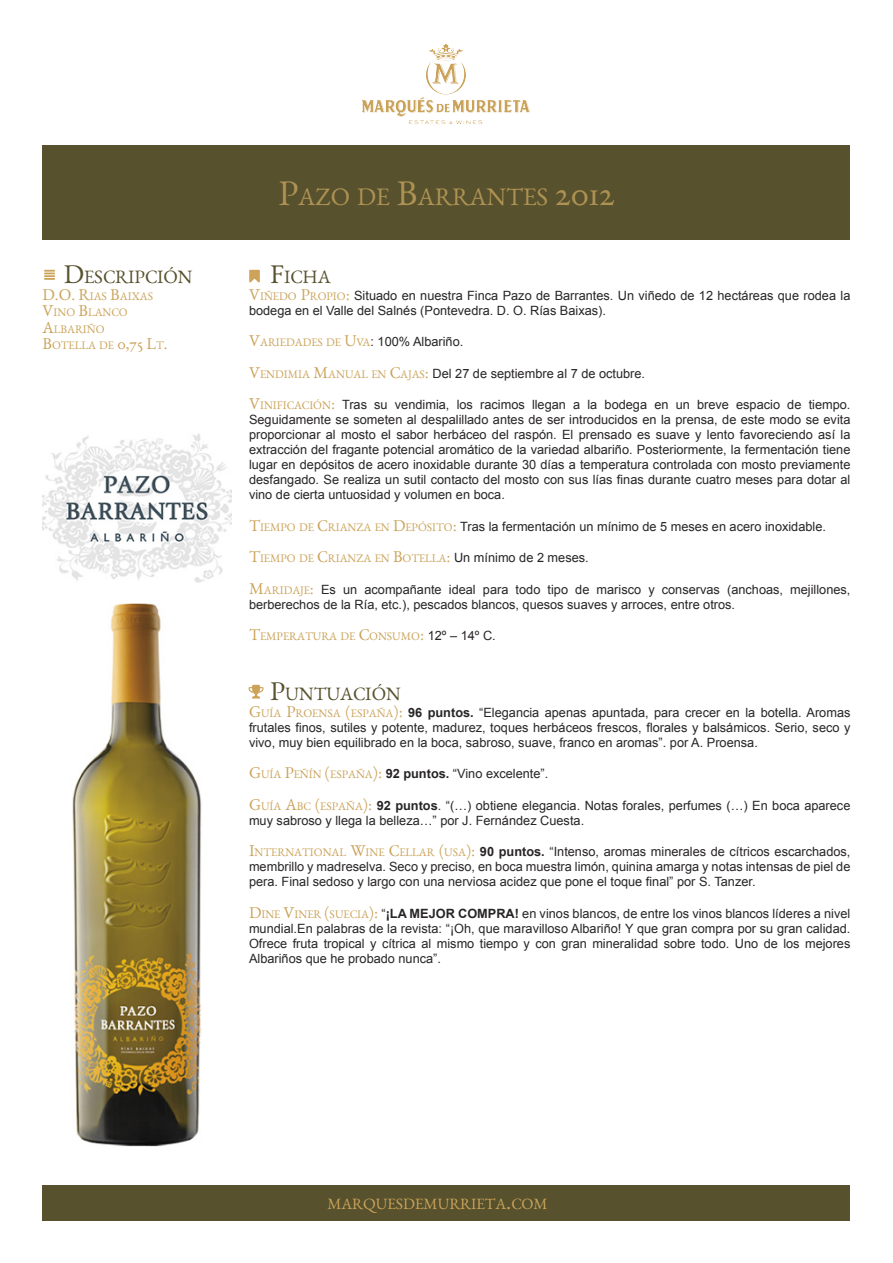
<style>
.page{position:relative;width:893px;height:1263px;background:#fff}
.page>*{position:absolute;margin:0;border:0;box-sizing:border-box;transform-origin:0 0}
.t1{font:25.2px "EB Garamond";color:#ae9253}
.t2{font:18.9px "EB Garamond";color:#57512d}
.t3{font:15.75px "EB Garamond";color:#cba359}
.t4{font:12.75px/15px "Arial";color:#282526;text-align:justify}
.t5{font:11.55px "EB Garamond";color:#cba359}
.s1{font-size:27px}
.s2{font-size:16.5px}
.s3{font-size:36px}
.s4{font-family:"EB Garamond";font-size:16.5px;color:#cba359}
.s5{font-family:"EB Garamond";font-size:11.55px;color:#cba359}
.s6{font-family:"Arial";font-size:12.75px;color:#282526}
.s7{font-weight:700}
.s8{font-size:22.5px}
</style>
<div class="page">
<div style="left:43px;top:1185px;width:807px;height:35px;background:#57512d"></div>
<img style="left:43px;top:433px;width:188px;height:150px">
<img style="left:72px;top:604px;width:130px;height:543px">
<svg style="left:249px;top:685px;width:14px;height:13px"></svg>
<div style="left:43px;top:145px;width:807px;height:95px;background:#57512d"></div>
<svg style="left:44px;top:270px;width:11px;height:10px"></svg>
<svg style="left:249px;top:270px;width:11px;height:12px"></svg>
<img style="left:362px;top:43px;width:168px;height:82px">
<p class="t2" style="left:64px;top:262px;width:130px"><span class="s1">D</span>ESCRIPCIÓN</p>
<p class="t5" style="left:43px;top:286px;width:112px"><span class="s2">D.O. R</span>IAS <span class="s2">B</span>AIXAS</p>
<p class="t5" style="left:43px;top:303px;width:87px"><span class="s2">V</span>INO <span class="s2">B</span>LANCO</p>
<p class="t5" style="left:43px;top:319px;width:64px"><span class="s2">A</span>LBARIÑO</p>
<p class="t5" style="left:43px;top:336px;width:127px"><span class="s2">B</span>OTELLA DE <span class="s2">0,75 L</span>T<span class="s2">.</span></p>
<p class="t1" style="left:278px;top:176px;width:338px"><span class="s3">P</span>AZO DE <span class="s3">B</span>ARRANTES <span class="s3">2012</span></p>
<p class="t2" style="left:270px;top:262px;width:62px"><span class="s1">F</span>ICHA</p>
<p class="t4" style="left:249px;top:288px;width:603px"><span class="s4">V</span><span class="s5">IÑEDO</span> <span class="s4">P</span><span class="s5">ROPIO</span><span class="s4">:</span> Situado en nuestra Finca Pazo de Barrantes. Un viñedo de 12 hectáreas que rodea la bodega en el Valle del Salnés (Pontevedra. D. O. Rías Baixas).</p>
<p class="t4" style="left:249px;top:334px;width:216px"><span class="s4">V</span><span class="s5">ARIEDADES DE</span> <span class="s4">U</span><span class="s5">VA</span>: 100% Albariño.</p>
<p class="t4" style="left:249px;top:366px;width:398px"><span class="s4">V</span><span class="s5">ENDIMIA</span> <span class="s4">M</span><span class="s5">ANUAL EN</span> <span class="s4">C</span><span class="s5">AJAS</span><span class="s4">:</span> Del 27 de septiembre al 7 de octubre.</p>
<p class="t4" style="left:249px;top:397px;width:603px"><span class="s4">V</span><span class="s5">INIFICACIÓN</span><span class="s4">:</span> Tras su vendimia, los racimos llegan a la bodega en un breve espacio de tiempo.<br>Seguidamente se someten al despalillado antes de ser introducidos en la prensa, de este modo se evita proporcionar al mosto el sabor herbáceo del raspón. El prensado es suave y lento favoreciendo así la extracción del fragante potencial aromático de la variedad albariño. Posteriormente, la fermentación tiene lugar en depósitos de acero inoxidable durante 30 días a temperatura controlada con mosto previamente desfangado. Se realiza un sutil contacto del mosto con sus lías finas durante cuatro meses para dotar al vino de cierta untuosidad y volumen en boca.</p>
<p class="t4" style="left:249px;top:519px;width:578px"><span class="s4">T</span><span class="s5">IEMPO DE</span> <span class="s4">C</span><span class="s5">RIANZA EN</span> <span class="s4">D</span><span class="s5">EPÓSITO</span><span class="s4">:</span> Tras la fermentación un mínimo de 5 meses en acero inoxidable.</p>
<p class="t5" style="left:249px;top:549px;width:341px"><span class="s2">T</span>IEMPO DE <span class="s2">C</span>RIANZA EN <span class="s2">B</span>OTELLA<span class="s2">:</span> <span class="s6">Un mínimo de 2 meses.</span></p>
<p class="t4" style="left:249px;top:582px;width:603px"><span class="s4">M</span><span class="s5">ARIDAJE</span><span class="s4">:</span> Es un acompañante ideal para todo tipo de marisco y conservas (anchoas, mejillones, berberechos de la Ría, etc.), pescados blancos, quesos suaves y arroces, entre otros.</p>
<p class="t5" style="left:249px;top:627px;width:248px"><span class="s2">T</span>EMPERATURA DE <span class="s2">C</span>ONSUMO<span class="s2">:</span> <span class="s6">12º – 14º C.</span></p>
<p class="t2" style="left:270px;top:679px;width:132px"><span class="s1">P</span>UNTUACIÓN</p>
<p class="t4" style="left:249px;top:705px;width:603px"><span class="s4">G</span><span class="s5">UÍA</span> <span class="s4">P</span><span class="s5">ROENSA</span> <span class="s4">(</span><span class="s5">ESPAÑA</span><span class="s4">):</span> <span class="s7">96 puntos.</span> “Elegancia apenas apuntada, para crecer en la botella. Aromas frutales finos, sutiles y potente, madurez, toques herbáceos frescos, florales y balsámicos. Serio, seco y vivo, muy bien equilibrado en la boca, sabroso, suave, franco en aromas”. por A. Proensa.</p>
<p class="t4" style="left:249px;top:766px;width:301px"><span class="s4">G</span><span class="s5">UÍA</span> <span class="s4">P</span><span class="s5">EÑÍN</span> <span class="s4">(</span><span class="s5">ESPAÑA</span><span class="s4">):</span> <span class="s7">92 puntos.</span> “Vino excelente”.</p>
<p class="t4" style="left:249px;top:798px;width:603px"><span class="s4">G</span><span class="s5">UÍA</span> <span class="s4">A</span><span class="s5">BC</span> <span class="s4">(</span><span class="s5">ESPAÑA</span><span class="s4">):</span> <span class="s7">92 puntos</span>. “(…) obtiene elegancia. Notas forales, perfumes (…) En boca aparece muy sabroso y llega la belleza…” por J. Fernández Cuesta.</p>
<p class="t4" style="left:249px;top:844px;width:603px"><span class="s4">I</span><span class="s5">NTERNATIONAL</span> <span class="s4">W</span><span class="s5">INE</span> <span class="s4">C</span><span class="s5">ELLAR</span> <span class="s4">(</span><span class="s5">USA</span><span class="s4">):</span> <span class="s7">90 puntos.</span> “Intenso, aromas minerales de cítricos escarchados, membrillo y madreselva. Seco y preciso, en boca muestra limón, quinina amarga y notas intensas de piel de pera. Final sedoso y largo con una nerviosa acidez que pone el toque final” por S. Tanzer.</p>
<p class="t4" style="left:249px;top:906px;width:603px"><span class="s4">D</span><span class="s5">INE</span> <span class="s4">V</span><span class="s5">INER</span> <span class="s4">(</span><span class="s5">SUECIA</span><span class="s4">):</span> “<span class="s7">¡LA MEJOR COMPRA!</span> en vinos blancos, de entre los vinos blancos líderes a nivel mundial.En palabras de la revista: “¡Oh, que maravilloso Albariño! Y que gran compra por su gran calidad.<br>Ofrece fruta tropical y cítrica al mismo tiempo y con gran mineralidad sobre todo. Uno de los mejores Albariños que he probado nunca”.</p>
<p class="t3" style="left:327px;top:1191px;width:222px">MARQUESDEMURRIETA<span class="s8">.</span>COM</p>
</div>
